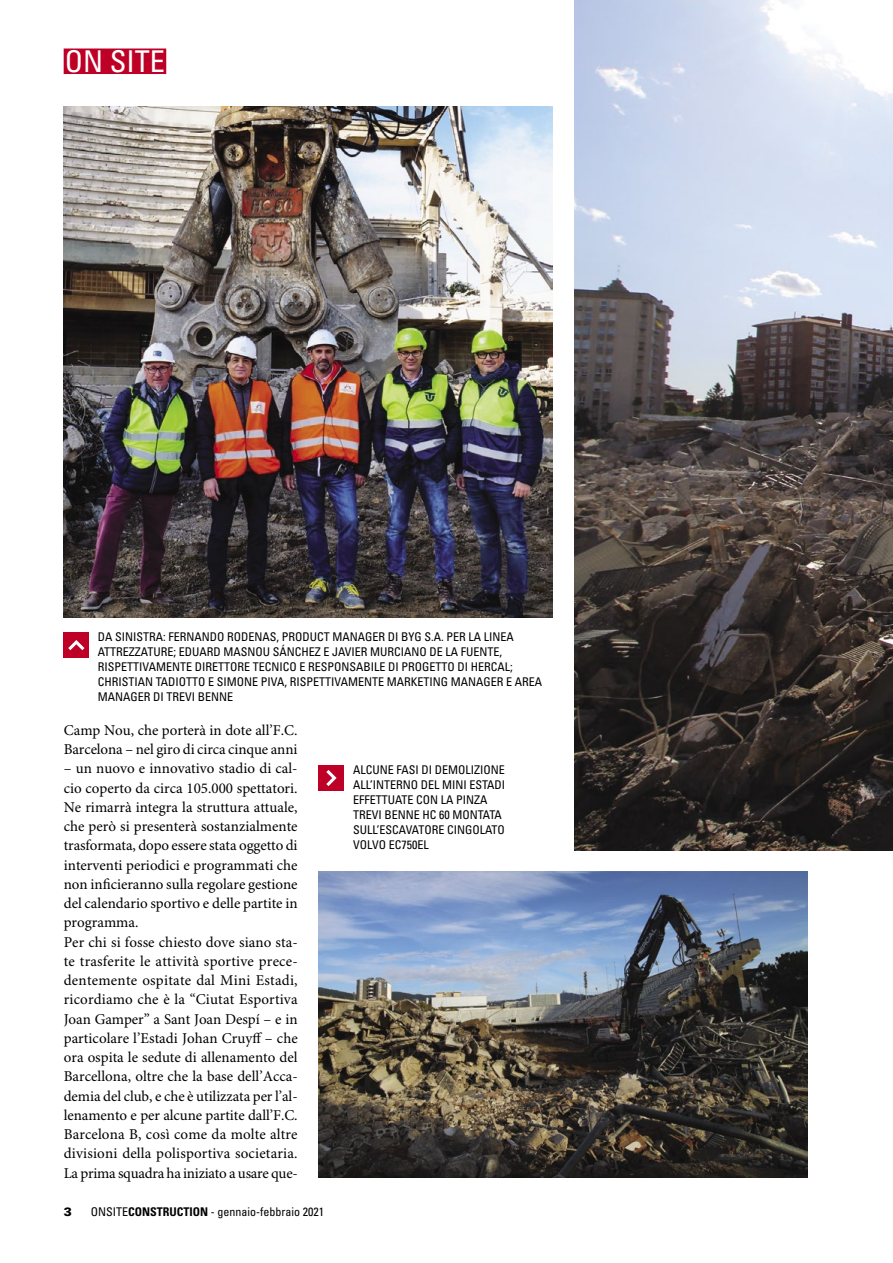
<style>
.page{position:relative;width:893px;height:1263px;background:#fff}
.page>*{position:absolute;margin:0;border:0;box-sizing:border-box;transform-origin:0 0}
.t1{font:condensed 30px "Univers LT Std";color:#fff}
.t2{font:15px/19.2px "Minion Pro";color:#000}
.t3{font:condensed 12px/15px "Univers LT Std";color:#000}
.t4{font:900 12px "Univers LT Std";color:#000}
.s1{font-weight:700}
</style>
<div class="page">
<div style="left:64px;top:49px;width:102px;height:25px;background:#be0027"></div>
<img style="left:64px;top:106px;width:489px;height:512px">
<div style="left:64px;top:632px;width:25px;height:26px;background:#be0027"></div>
<svg style="left:68px;top:640px;width:16px;height:10px"></svg>
<hr style="left:892px;top:873px;width:1px;height:43px;background:#8fbe45">
<img style="left:574px;top:0;width:319px;height:850px">
<img style="left:319px;top:872px;width:489px;height:306px">
<div style="left:319px;top:765px;width:25px;height:25px;background:#be0027"></div>
<svg style="left:326px;top:770px;width:11px;height:16px"></svg>
<h1 class="t1" style="left:65px;top:43px;width:102px">ON SITE</h1>
<p class="t3" style="left:98px;top:629px;width:446px">DA SINISTRA: FERNANDO RODENAS, PRODUCT MANAGER DI BYG S.A. PER LA LINEA ATTREZZATURE; EDUARD MASNOU SÁNCHEZ E JAVIER MURCIANO DE LA FUENTE, RISPETTIVAMENTE DIRETTORE TECNICO E RESPONSABILE DI PROGETTO DI HERCAL; CHRISTIAN TADIOTTO E SIMONE PIVA, RISPETTIVAMENTE MARKETING MANAGER E AREA MANAGER DI TREVI BENNE</p>
<p class="t2" style="left:64px;top:721px;width:235px">Camp Nou, che porterà in dote all’F.C.<br>Barcelona – nel giro di circa cinque anni</p>
<p class="t2" style="left:64px;top:760px;width:236px">– un nuovo e innovativo stadio di cal&shy;cio coperto da circa 105.000 spettatori.<br>Ne rimarrà integra la struttura attuale, che però si presenterà sostanzialmente trasformata, dopo essere stata oggetto di interventi periodici e programmati che non inficieranno sulla regolare gestione del calendario sportivo e delle partite in programma.<br>Per chi si fosse chiesto dove siano sta&shy;te trasferite le attività sportive prece&shy;dentemente ospitate dal Mini Estadi, ricordiamo che è la “Ciutat Esportiva Joan Gamper” a Sant Joan Despí – e in particolare l’Estadi Johan Cruyff – che ora ospita le sedute di allenamento del Barcellona, oltre che la base dell’Acca&shy;demia del club, e che è utilizzata per l’al&shy;lenamento e per alcune partite dall’F.C.<br>Barcelona B, così come da molte altre divisioni della polisportiva societaria.<br>La prima squadra ha iniziato a usare que-</p>
<p class="t4" style="left:64px;top:1204px;width:10px">3</p>
<p class="t3" style="left:91px;top:1204px;width:235px">ONSITE<span class="s1">CONSTRUCTION</span> - gennaio-febbraio 2021</p>
<p class="t3" style="left:353px;top:762px;width:154px">ALCUNE FASI DI DEMOLIZIONE<br>ALL’INTERNO DEL MINI ESTADI<br>EFFETTUATE CON LA PINZA<br>TREVI BENNE HC 60 MONTATA<br>SULL’ESCAVATORE CINGOLATO<br>VOLVO EC750EL</p>
</div>
